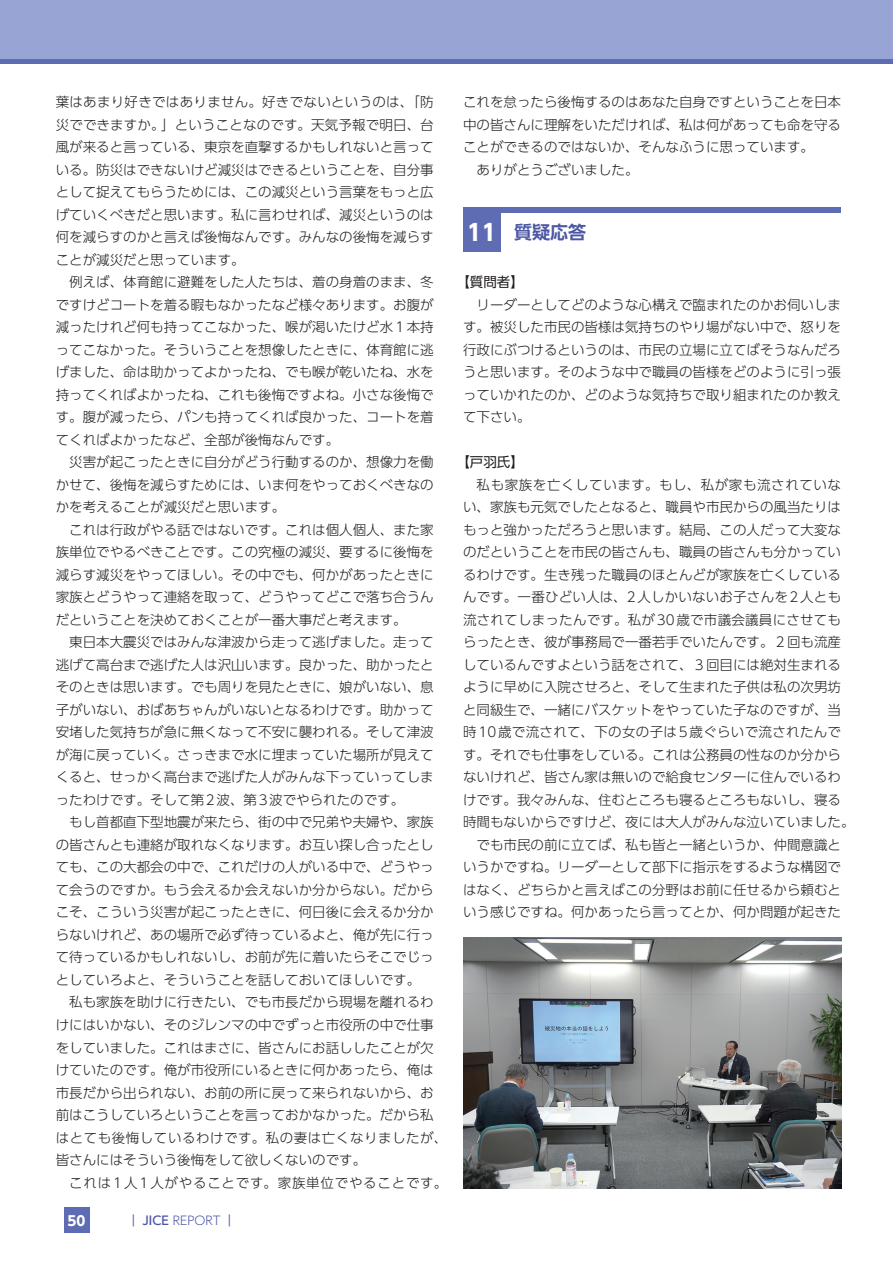
<style>
.page{position:relative;width:893px;height:1263px;background:#fff}
.page>*{position:absolute;margin:0;border:0;box-sizing:border-box;transform-origin:0 0}
.t1{font:700 18px "UD Shin Go Pro De";color:#4d57a5}
.t2{font:300 13.5px/22.5px "UD Shin Go Pro";color:#231f20;text-align:justify}
.t3{font:300 13.5px "UD Shin Go Pro";letter-spacing:.04em;color:#231f20}
.t4{font:300 13.5px "UD Shin Go Pro";letter-spacing:.02em;color:#231f20}
.t5{font:300 13.5px "UD Shin Go Pro";letter-spacing:.025em;color:#231f20}
.t6{font:300 13.5px "UD Shin Go Pro";letter-spacing:.055em;color:#231f20}
.t7{font:300 13.5px "UD Shin Go Pro";letter-spacing:.045em;color:#231f20}
.t8{font:13.5px "UD Shin Go Pro";color:#231f20}
.t9{font:700 13.5px "UD Shin Go Pro";color:#fff}
.t10{font:500 12px "UD Shin Go Pro";color:#4d57a5}
.s1{font-weight:300}
.s2{font-family:"UD Shin Go Pro";font-size:22.5px;color:#fff}
</style>
<div class="page">
<hr style="left:892px;top:0;width:1px;height:64px;background:#98a4d3">
<div style="left:0;top:0;width:892px;height:64px;background:#98a4d3"></div>
<hr style="left:0;top:60px;width:893px;height:4px;background:#5d6cb3">
<div style="left:463px;top:213px;width:38px;height:39px;background:#5d6cb3"></div>
<div style="left:463px;top:208px;width:378px;height:5px;background:#5d6cb3"></div>
<div style="left:64px;top:1208px;width:25px;height:25px;background:#5d6cb3"></div>
<img style="left:464px;top:937px;width:377px;height:252px">
<p class="t2" style="left:56px;top:90px;width:380px">葉はあまり好きではありません。好きでないというのは、「防災でできますか。」ということなのです。天気予報で明日、台風が来ると言っている、東京を直撃するかもしれないと言っている。防災はできないけど減災はできるということを、自分事として捉えてもらうためには、この減災という言葉をもっと広げていくべきだと思います。私に言わせれば、減災というのは何を減らすのかと言えば後悔なんです。みんなの後悔を減らすことが減災だと思っています。</p>
<p class="t2" style="left:56px;top:270px;width:380px;text-indent:14px">例えば、体育館に避難をした人たちは、着の身着のまま、冬ですけどコートを着る暇もなかったなど様々あります。お腹が減ったけれど何も持ってこなかった、喉が渇いたけど水１本持ってこなかった。そういうことを想像したときに、体育館に逃げました、命は助かってよかったね、でも喉が乾いたね、水を持ってくればよかったね、これも後悔ですよね。小さな後悔です。腹が減ったら、パンも持ってくれば良かった、コートを着てくればよかったなど、全部が後悔なんです。</p>
<p class="t2" style="left:56px;top:450px;width:380px;text-indent:14px">災害が起こったときに自分がどう行動するのか、想像力を働かせて、後悔を減らすためには、いま何をやっておくべきなのかを考えることが減災だと思います。</p>
<p class="t2" style="left:56px;top:518px;width:380px;text-indent:14px">これは行政がやる話ではないです。これは個人個人、また家族単位でやるべきことです。この究極の減災、要するに後悔を減らす減災をやってほしい。その中でも、何かがあったときに家族とどうやって連絡を取って、どうやってどこで落ち合うんだということを決めておくことが一番大事だと考えます。</p>
<p class="t2" style="left:56px;top:630px;width:380px;text-indent:14px">東日本大震災ではみんな津波から走って逃げました。走って逃げて高台まで逃げた人は沢山います。良かった、助かったとそのときは思います。でも周りを見たときに、娘がいない、息子がいない、おばあちゃんがいないとなるわけです。助かって安堵した気持ちが急に無くなって不安に襲われる。そして津波が海に戻っていく。さっきまで水に埋まっていた場所が見えてくると、せっかく高台まで逃げた人がみんな下っていってしまったわけです。そして第2波、第3波でやられたのです。</p>
<p class="t2" style="left:69px;top:810px;width:366px">もし首都直下型地震が来たら、街の中で兄弟や夫婦や、家族</p>
<p class="t2" style="left:56px;top:833px;width:380px">の皆さんとも連絡が取れなくなります。お互い探し合ったとし</p>
<p class="t2" style="left:56px;top:855px;width:380px">ても、この大都会の中で、これだけの人がいる中で、どうやっ</p>
<p class="t2" style="left:56px;top:878px;width:380px">て会うのですか。もう会えるか会えないか分からない。だから</p>
<p class="t2" style="left:56px;top:900px;width:380px">こそ、こういう災害が起こったときに、何日後に会えるか分か</p>
<p class="t2" style="left:56px;top:923px;width:380px">らないけれど、あの場所で必ず待っているよと、俺が先に行っ</p>
<p class="t2" style="left:56px;top:945px;width:380px">て待っているかもしれないし、お前が先に着いたらそこでじっ</p>
<p class="t2" style="left:56px;top:968px;width:366px">としていろよと、そういうことを話しておいてほしいです。</p>
<p class="t2" style="left:69px;top:990px;width:366px">私も家族を助けに行きたい、でも市長だから現場を離れるわ</p>
<p class="t2" style="left:56px;top:1013px;width:380px">けにはいかない、そのジレンマの中でずっと市役所の中で仕事</p>
<p class="t2" style="left:56px;top:1036px;width:380px">をしていました。これはまさに、皆さんにお話ししたことが欠</p>
<p class="t2" style="left:56px;top:1058px;width:380px">けていたのです。俺が市役所にいるときに何かあったら、俺は</p>
<p class="t2" style="left:56px;top:1081px;width:380px">市長だから出られない、お前の所に戻って来られないから、お</p>
<p class="t2" style="left:56px;top:1103px;width:380px">前はこうしていろということを言っておかなかった。だから私</p>
<p class="t3" style="left:56px;top:1126px;width:393px">はとても後悔しているわけです。私の妻は亡くなりましたが、</p>
<p class="t2" style="left:56px;top:1148px;width:312px">皆さんにはそういう後悔をして欲しくないのです。</p>
<p class="t6" style="left:69px;top:1171px;width:380px">これは1人1人がやることです。家族単位でやることです。</p>
<p class="t9" style="left:68px;top:1209px;width:19px">50</p>
<p class="t10" style="left:128px;top:1211px;width:110px">｜ JICE <span class="s1">REPORT</span> ｜</p>
<p class="t2" style="left:463px;top:90px;width:379px">これを怠ったら後悔するのはあなた自身ですということを日本</p>
<p class="t2" style="left:463px;top:113px;width:379px">中の皆さんに理解をいただければ、私は何があっても命を守る</p>
<p class="t2" style="left:463px;top:135px;width:352px">ことができるのではないか、そんなふうに思っています。</p>
<p class="t2" style="left:477px;top:158px;width:163px">ありがとうございました。</p>
<h1 class="t1" style="left:467px;top:218px;width:120px"><span class="s2">11</span> 質疑応答</h1>
<p class="t8" style="left:456px;top:271px;width:69px">【質問者】</p>
<p class="t2" style="left:463px;top:293px;width:379px;text-indent:14px">リーダーとしてどのような心構えで臨まれたのかお伺いします。被災した市民の皆様は気持ちのやり場がない中で、怒りを行政にぶつけるというのは、市民の立場に立てばそうなんだろうと思います。そのような中で職員の皆様をどのように引っ張っていかれたのか、どのような気持ちで取り組まれたのか教えて下さい。</p>
<p class="t8" style="left:456px;top:451px;width:69px">【戸羽氏】</p>
<p class="t7" style="left:477px;top:474px;width:366px">私も家族を亡くしています。もし、私が家も流されていな</p>
<p class="t2" style="left:463px;top:495px;width:379px">い、家族も元気でしたとなると、職員や市民からの風当たりは</p>
<p class="t2" style="left:463px;top:518px;width:379px">もっと強かっただろうと思います。結局、この人だって大変な</p>
<p class="t2" style="left:463px;top:540px;width:379px">のだということを市民の皆さんも、職員の皆さんも分かってい</p>
<p class="t2" style="left:463px;top:563px;width:379px">るわけです。生き残った職員のほとんどが家族を亡くしている</p>
<p class="t2" style="left:463px;top:585px;width:380px">んです。一番ひどい人は、2人しかいないお子さんを2人とも</p>
<p class="t4" style="left:463px;top:609px;width:380px">流されてしまったんです。私が30歳で市議会議員にさせても</p>
<p class="t2" style="left:463px;top:630px;width:379px">らったとき、彼が事務局で一番若手でいたんです。２回も流産</p>
<p class="t2" style="left:463px;top:653px;width:379px">しているんですよという話をされて、３回目には絶対生まれる</p>
<p class="t2" style="left:463px;top:675px;width:379px">ように早めに入院させろと、そして生まれた子供は私の次男坊</p>
<p class="t2" style="left:463px;top:698px;width:379px">と同級生で、一緒にバスケットをやっていた子なのですが、当</p>
<p class="t5" style="left:463px;top:721px;width:380px">時10歳で流されて、下の女の子は5歳ぐらいで流されたんで</p>
<p class="t2" style="left:463px;top:743px;width:379px">す。それでも仕事をしている。これは公務員の性なのか分から</p>
<p class="t2" style="left:463px;top:765px;width:379px">ないけれど、皆さん家は無いので給食センターに住んでいるわ</p>
<p class="t2" style="left:463px;top:788px;width:379px">けです。我々みんな、住むところも寝るところもないし、寝る</p>
<p class="t2" style="left:463px;top:810px;width:393px">時間もないからですけど、夜には大人がみんな泣いていました。</p>
<p class="t2" style="left:477px;top:833px;width:366px">でも市民の前に立てば、私も皆と一緒というか、仲間意識と</p>
<p class="t2" style="left:463px;top:855px;width:379px">いうかですね。リーダーとして部下に指示をするような構図で</p>
<p class="t2" style="left:463px;top:878px;width:379px">はなく、どちらかと言えばこの分野はお前に任せるから頼むと</p>
<p class="t2" style="left:463px;top:900px;width:379px">いう感じですね。何かあったら言ってとか、何か問題が起きた</p>
</div>
